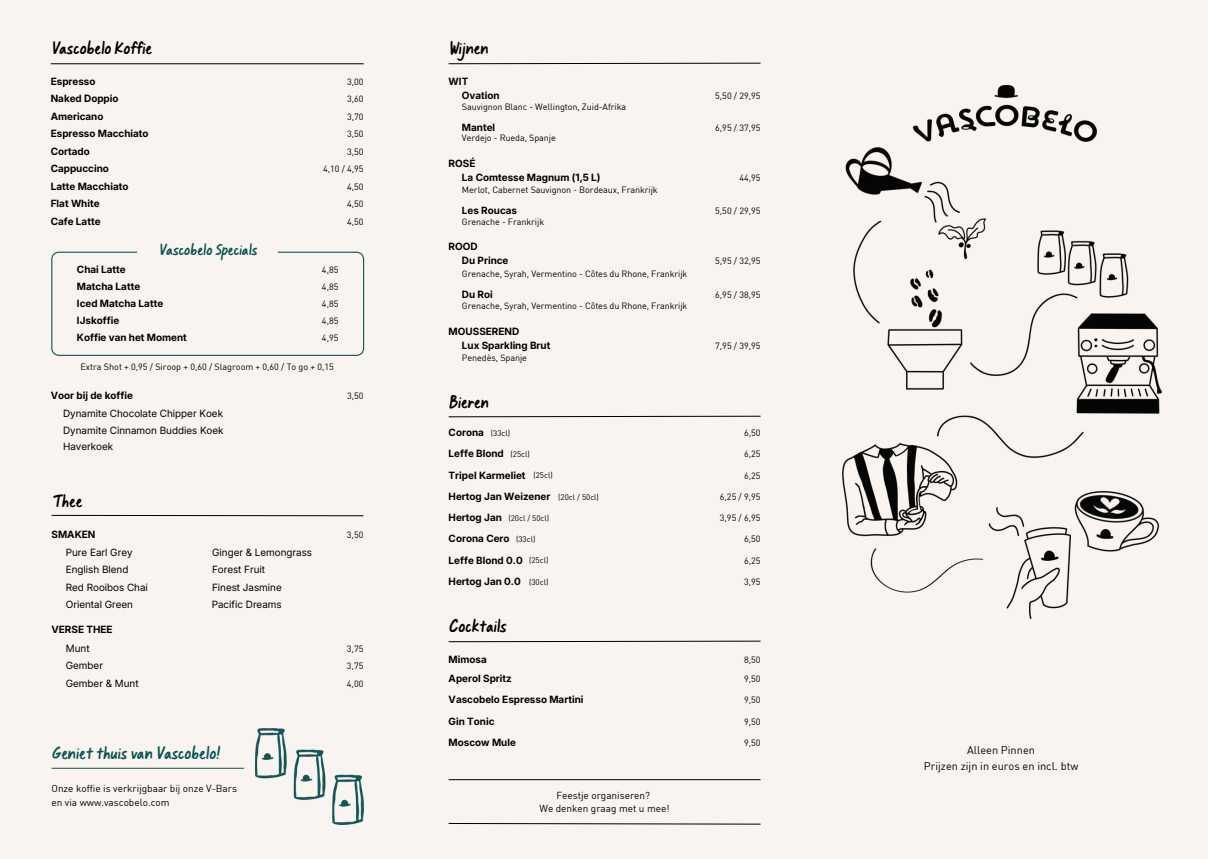
<style>
.page{position:relative;width:1208px;height:859px;background:#fff}
.page>*{position:absolute;margin:0;border:0;box-sizing:border-box;transform-origin:0 0}
.t1{font:18.2px "LT Kai";color:#000}
.t2{font:18.2px "LT Kai";color:#0c5557}
.t3{font:16.2px "LT Kai";color:#0c5557}
.t4{font:11px "DIN";color:#000}
.t5{font:700 10px "Inter 18 pt";color:#000}
.t6{font:10px "Inter 18 pt";color:#000}
.t7{font:10px/13.5px "DIN";color:#000;text-align:center}
.t8{font:9px "DIN";letter-spacing:-.01em;color:#000}
.t9{font:8px "DIN";color:#000}
</style>
<div class="page">
<div style="left:0;top:0;width:1207px;height:859px;background:#f9f4ef"></div>
<img style="left:842px;top:86px;width:319px;height:532px">
<hr style="left:448px;top:779px;width:312px;height:1px;background:#000">
<svg style="left:448px;top:823px;width:313px;height:2px"></svg>
<svg style="left:448px;top:640px;width:313px;height:2px"></svg>
<svg style="left:51px;top:514px;width:313px;height:2px"></svg>
<svg style="left:448px;top:62px;width:313px;height:2px"></svg>
<svg style="left:448px;top:415px;width:313px;height:2px"></svg>
<img style="left:255px;top:729px;width:108px;height:95px">
<hr style="left:52px;top:768px;width:192px;height:1px;background:#0c5557">
<hr style="left:51px;top:63px;width:313px;height:1px;background:#000">
<svg style="left:51px;top:252px;width:313px;height:104px"></svg>
<div style="left:137px;top:240px;width:141px;height:24px;background:#f9f4ef"></div>
<h3 class="t1" style="left:51px;top:38px;width:102px">Vascobelo Koffie</h3>
<h4 class="t5" style="left:51px;top:75px;width:46px">Espresso</h4>
<h6 class="t8" style="left:347px;top:76px;width:18px">3,00</h6>
<h6 class="t5" style="left:51px;top:93px;width:69px">Naked Doppio</h6>
<h1 class="t8" style="left:347px;top:94px;width:18px">3,60</h1>
<p class="t5" style="left:51px;top:110px;width:54px">Americano</p>
<h4 class="t8" style="left:347px;top:111px;width:18px">3,70</h4>
<p class="t5" style="left:51px;top:128px;width:99px">Espresso Macchiato</p>
<h6 class="t8" style="left:347px;top:129px;width:18px">3,50</h6>
<h4 class="t5" style="left:51px;top:145px;width:41px">Cortado</h4>
<p class="t8" style="left:347px;top:146px;width:18px">3,50</p>
<h6 class="t5" style="left:51px;top:163px;width:60px">Cappuccino</h6>
<h4 class="t8" style="left:323px;top:164px;width:42px">4,10 / 4,95</h4>
<p class="t5" style="left:51px;top:180px;width:79px">Latte Macchiato</p>
<h6 class="t8" style="left:347px;top:181px;width:18px">4,50</h6>
<h4 class="t5" style="left:51px;top:198px;width:50px">Flat White</h4>
<p class="t8" style="left:347px;top:199px;width:18px">4,50</p>
<h6 class="t5" style="left:51px;top:215px;width:51px">Cafe Latte</h6>
<h4 class="t8" style="left:347px;top:216px;width:18px">4,50</h4>
<h4 class="t3" style="left:158px;top:240px;width:100px">Vascobelo Specials</h4>
<h6 class="t5" style="left:77px;top:263px;width:50px">Chai Latte</h6>
<h4 class="t8" style="left:322px;top:264px;width:18px">4,85</h4>
<p class="t5" style="left:77px;top:280px;width:65px">Matcha Latte</p>
<h6 class="t5" style="left:77px;top:314px;width:44px">IJskoffie</h6>
<h1 class="t5" style="left:77px;top:331px;width:111px">Koffie van het Moment</h1>
<p class="t8" style="left:322px;top:281px;width:18px">4,85</p>
<h6 class="t8" style="left:322px;top:315px;width:18px">4,85</h6>
<h4 class="t8" style="left:322px;top:332px;width:18px">4,95</h4>
<h4 class="t5" style="left:77px;top:297px;width:88px">Iced Matcha Latte</h4>
<p class="t8" style="left:322px;top:298px;width:18px">4,85</p>
<p class="t8" style="left:80px;top:361px;width:255px">Extra Shot + 0,95 / Siroop + 0,60 / Slagroom + 0,60 / To go + 0,15</p>
<h4 class="t5" style="left:51px;top:389px;width:84px">Voor bij de koffie</h4>
<h6 class="t8" style="left:347px;top:390px;width:18px">3,50</h6>
<h6 class="t6" style="left:63px;top:407px;width:161px">Dynamite Chocolate Chipper Koek</h6>
<h6 class="t6" style="left:63px;top:424px;width:162px">Dynamite Cinnamon Buddies Koek</h6>
<p class="t6" style="left:63px;top:441px;width:52px">Haverkoek</p>
<h6 class="t1" style="left:52px;top:490px;width:32px">Thee</h6>
<h6 class="t5" style="left:52px;top:528px;width:45px">SMAKEN</h6>
<h6 class="t8" style="left:347px;top:529px;width:18px">3,50</h6>
<h6 class="t6" style="left:66px;top:564px;width:64px">English Blend</h6>
<h2 class="t6" style="left:66px;top:581px;width:84px">Red Rooibos Chai</h2>
<h4 class="t6" style="left:66px;top:598px;width:69px">Oriental Green</h4>
<h6 class="t6" style="left:212px;top:546px;width:101px">Ginger &amp; Lemongrass</h6>
<h6 class="t6" style="left:212px;top:564px;width:55px">Forest Fruit</h6>
<h6 class="t6" style="left:212px;top:598px;width:71px">Pacific Dreams</h6>
<h4 class="t6" style="left:66px;top:546px;width:68px">Pure Earl Grey</h4>
<h4 class="t6" style="left:212px;top:581px;width:71px">Finest Jasmine</h4>
<h6 class="t5" style="left:52px;top:623px;width:63px">VERSE THEE</h6>
<h6 class="t6" style="left:66px;top:642px;width:25px">Munt</h6>
<h6 class="t8" style="left:347px;top:643px;width:18px">3,75</h6>
<h6 class="t6" style="left:66px;top:659px;width:39px">Gember</h6>
<h6 class="t8" style="left:347px;top:660px;width:18px">3,75</h6>
<h4 class="t6" style="left:66px;top:677px;width:74px">Gember &amp; Munt</h4>
<h4 class="t8" style="left:347px;top:678px;width:18px">4,00</h4>
<h6 class="t2" style="left:52px;top:742px;width:169px">Geniet thuis van Vascobelo!</h6>
<h6 class="t7" style="left:52px;top:781px;width:187px;text-align:left">Onze koffie is verkrijgbaar bij onze V-Bars en via www.vascobelo.com</h6>
<h6 class="t1" style="left:448px;top:38px;width:41px">Wijnen</h6>
<h6 class="t5" style="left:462px;top:90px;width:39px">Ovation</h6>
<h4 class="t8" style="left:462px;top:101px;width:166px">Sauvignon Blanc - Wellington, Zuid-Afrika</h4>
<h1 class="t5" style="left:448px;top:75px;width:21px">WIT</h1>
<h5 class="t5" style="left:462px;top:121px;width:35px">Mantel</h5>
<h5 class="t8" style="left:462px;top:132px;width:95px">Verdejo - Rueda, Spanje</h5>
<h5 class="t5" style="left:448px;top:157px;width:28px">ROSÉ</h5>
<h6 class="t5" style="left:462px;top:171px;width:140px">La Comtesse Magnum (1,5 L)</h6>
<h5 class="t8" style="left:462px;top:184px;width:197px">Merlot, Cabernet Sauvignon - Bordeaux, Frankrijk</h5>
<h6 class="t5" style="left:462px;top:204px;width:57px">Les Roucas</h6>
<h5 class="t8" style="left:462px;top:216px;width:84px">Grenache - Frankrijk</h5>
<h5 class="t5" style="left:448px;top:241px;width:31px">ROOD</h5>
<p class="t5" style="left:462px;top:255px;width:48px">Du Prince</p>
<h3 class="t8" style="left:462px;top:268px;width:227px">Grenache, Syrah, Vermentino - Côtes du Rhone, Frankrijk</h3>
<h5 class="t5" style="left:462px;top:288px;width:32px">Du Roi</h5>
<h5 class="t8" style="left:462px;top:300px;width:227px">Grenache, Syrah, Vermentino - Côtes du Rhone, Frankrijk</h5>
<h5 class="t5" style="left:448px;top:325px;width:72px">MOUSSEREND</h5>
<h5 class="t5" style="left:462px;top:340px;width:90px">Lux Sparkling Brut</h5>
<h5 class="t8" style="left:462px;top:352px;width:67px">Penedès, Spanje</h5>
<h1 class="t1" style="left:448px;top:391px;width:41px">Bieren</h1>
<h5 class="t8" style="left:715px;top:91px;width:47px">5,50 / 29,95</h5>
<h6 class="t8" style="left:715px;top:122px;width:47px">6,95 / 37,95</h6>
<h5 class="t8" style="left:739px;top:172px;width:23px">44,95</h5>
<h6 class="t8" style="left:715px;top:205px;width:47px">5,50 / 29,95</h6>
<h6 class="t8" style="left:715px;top:255px;width:47px">5,95 / 32,95</h6>
<h5 class="t8" style="left:715px;top:289px;width:47px">6,95 / 38,95</h5>
<h3 class="t8" style="left:715px;top:340px;width:47px">7,95 / 39,95</h3>
<h3 class="t5" style="left:448px;top:426px;width:37px">Corona</h3>
<h4 class="t8" style="left:744px;top:427px;width:18px">6,50</h4>
<h6 class="t5" style="left:448px;top:469px;width:78px">Tripel Karmeliet</h6>
<h6 class="t8" style="left:744px;top:470px;width:18px">6,25</h6>
<h4 class="t5" style="left:448px;top:490px;width:103px">Hertog Jan Weizener</h4>
<h6 class="t8" style="left:720px;top:491px;width:42px">6,25 / 9,95</h6>
<h6 class="t9" style="left:491px;top:428px;width:21px">(33cl)</h6>
<h1 class="t5" style="left:448px;top:448px;width:57px">Leffe Blond</h1>
<p class="t8" style="left:744px;top:448px;width:18px">6,25</p>
<h4 class="t9" style="left:510px;top:449px;width:21px">(25cl)</h4>
<h6 class="t9" style="left:533px;top:470px;width:21px">(25cl)</h6>
<h3 class="t9" style="left:558px;top:492px;width:42px">(20cl / 50cl)</h3>
<p class="t5" style="left:448px;top:511px;width:55px">Hertog Jan</p>
<p class="t9" style="left:508px;top:513px;width:42px">(20cl / 50cl)</p>
<h5 class="t8" style="left:720px;top:512px;width:42px">3,95 / 6,95</h5>
<h6 class="t5" style="left:448px;top:533px;width:62px">Corona Cero</h6>
<h6 class="t8" style="left:744px;top:533px;width:18px">6,50</h6>
<h4 class="t9" style="left:516px;top:534px;width:21px">(33cl)</h4>
<h6 class="t5" style="left:448px;top:554px;width:76px">Leffe Blond 0.0</h6>
<h4 class="t9" style="left:529px;top:555px;width:21px">(25cl)</h4>
<h6 class="t8" style="left:744px;top:555px;width:18px">6,25</h6>
<h6 class="t5" style="left:448px;top:575px;width:74px">Hertog Jan 0.0</h6>
<h4 class="t9" style="left:529px;top:577px;width:21px">(30cl)</h4>
<h3 class="t8" style="left:744px;top:576px;width:18px">3,95</h3>
<p class="t1" style="left:448px;top:615px;width:59px">Cocktails</p>
<h4 class="t5" style="left:448px;top:653px;width:40px">Mimosa</h4>
<h4 class="t5" style="left:448px;top:672px;width:65px">Aperol Spritz</h4>
<h4 class="t5" style="left:448px;top:693px;width:136px">Vascobelo Espresso Martini</h4>
<h4 class="t5" style="left:448px;top:715px;width:47px">Gin Tonic</h4>
<h4 class="t5" style="left:448px;top:736px;width:69px">Moscow Mule</h4>
<h1 class="t7" style="left:539px;top:788px;width:132px">Feestje organiseren?<br>We denken graag met u mee!</h1>
<h4 class="t8" style="left:744px;top:654px;width:18px">8,50</h4>
<h4 class="t8" style="left:744px;top:673px;width:18px">9,50</h4>
<h4 class="t8" style="left:744px;top:694px;width:18px">9,50</h4>
<h4 class="t8" style="left:744px;top:716px;width:18px">9,50</h4>
<h6 class="t8" style="left:744px;top:737px;width:18px">9,50</h6>
<h4 class="t4" style="left:967px;top:743px;width:69px">Alleen Pinnen</h4>
<h6 class="t4" style="left:923px;top:759px;width:156px">Prijzen zijn in euros en incl. btw</h6>
</div>
